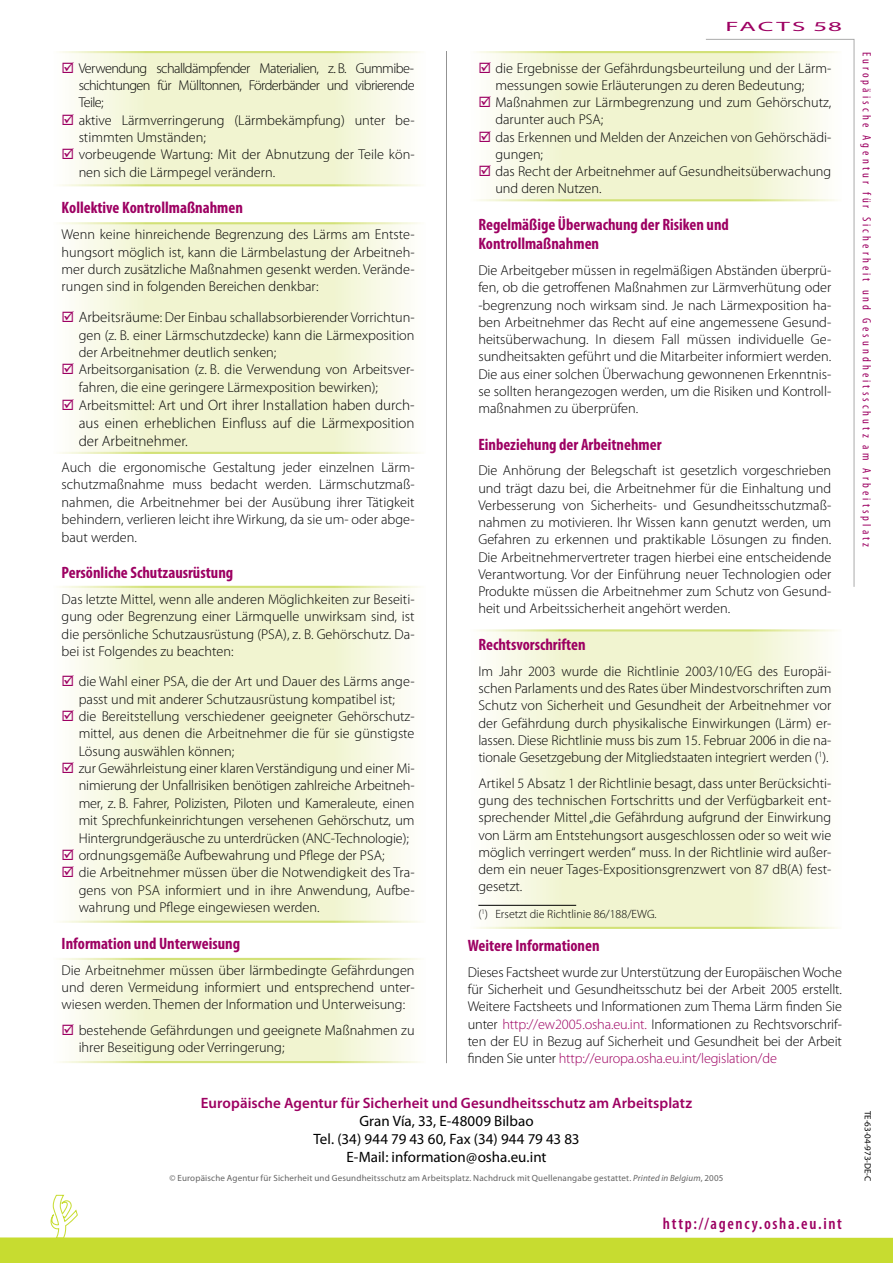
<style>
.page{position:relative;width:893px;height:1263px;background:#fff}
.page>*{position:absolute;margin:0;border:0;box-sizing:border-box;transform-origin:0 0}
.t1{font:700 condensed 16.5px/19.5px "Myriad Pro";color:#9d0062}
.t2{font:600 condensed 16.5px "Myriad Pro";letter-spacing:.1em;color:#9d0062}
.t3{font:300 15px/18.1px "Myriad Pro";color:#000;text-align:justify}
.t4{font:15px/18px "Myriad Pro";color:#000;text-align:center}
.t5{font:600 15px "Myriad Pro";letter-spacing:.005em;color:#9d0062}
.t6{font:300 14.25px/17.2px "Myriad Pro";color:#000;text-align:justify}
.t7{font:13.5px "Myriad Pro";letter-spacing:.06em;color:#9d0062;scale:2 1}
.t8{font:condensed 12px "Myriad Pro";letter-spacing:.26em;color:#9d0062}
.t9{font:300 12px "Myriad Pro";color:#000}
.t10{font:9px "Myriad Pro";letter-spacing:.02em;color:#636363}
.t11{font:9px "Myriad Pro";color:#000}
.s1{font-size:15px}
.s2{font-size:14.25px}
.s3{color:#9d0062}
.s4{font-style:italic}
</style>
<div class="page">
<svg style="left:478px;top:631px;width:356px;height:296px;background:#f3f6d9"></svg>
<svg style="left:65px;top:588px;width:350px;height:333px;background:#f3f6d9"></svg>
<svg style="left:65px;top:224px;width:350px;height:228px;background:#f3f6d9"></svg>
<svg style="left:68px;top:53px;width:345px;height:131px;background:#f3f6d8"></svg>
<svg style="left:74px;top:960px;width:333px;height:101px;background:#f3f5d8"></svg>
<svg style="left:484px;top:53px;width:221px;height:146px;background:#f2f5d6"></svg>
<svg style="left:705px;top:39px;width:150px;height:548px"></svg>
<hr style="left:446px;top:51px;width:1px;height:1012px;background:#939393">
<svg style="left:0;top:1194px;width:893px;height:69px"></svg>
<hr style="left:478px;top:905px;width:98px;height:1px;background:#000">
<svg style="left:68px;top:62px;width:6px;height:11px"></svg>
<svg style="left:68px;top:114px;width:6px;height:11px"></svg>
<svg style="left:68px;top:148px;width:6px;height:11px"></svg>
<svg style="left:65px;top:311px;width:9px;height:11px"></svg>
<svg style="left:65px;top:363px;width:9px;height:11px"></svg>
<svg style="left:65px;top:399px;width:9px;height:11px"></svg>
<svg style="left:65px;top:675px;width:9px;height:11px"></svg>
<svg style="left:65px;top:710px;width:9px;height:11px"></svg>
<svg style="left:65px;top:762px;width:9px;height:11px"></svg>
<svg style="left:65px;top:849px;width:9px;height:11px"></svg>
<svg style="left:65px;top:866px;width:9px;height:11px"></svg>
<svg style="left:484px;top:62px;width:7px;height:11px"></svg>
<svg style="left:484px;top:96px;width:7px;height:11px"></svg>
<svg style="left:484px;top:131px;width:7px;height:11px"></svg>
<svg style="left:484px;top:165px;width:7px;height:11px"></svg>
<p class="t6" style="left:79px;top:59px;width:337px;text-align:left">Verwendung schalldämpfender Materialien, z. B. Gummibe&shy;schichtungen für Mülltonnen, Förderbänder und vibrierende Teile;<br>aktive Lärmverringerung (Lärmbekämpfung) unter be&shy;stimmten Umständen;<br>vorbeugende Wartung: Mit der Abnutzung der Teile kön&shy;nen sich die Lärmpegel verändern.</p>
<p class="t1" style="left:62px;top:198px;width:183px">Kollektive Kontrollmaßnahmen</p>
<p class="t6" style="left:62px;top:226px;width:354px">Wenn keine hinreichende Begrenzung des Lärms am Entste&shy;hungsort möglich ist, kann die Lärmbelastung der Arbeitneh&shy;mer durch zusätzliche Maßnahmen gesenkt werden. Verände&shy;rungen sind in folgenden Bereichen denkbar:</p>
<p class="t6" style="left:79px;top:309px;width:337px;text-align:left"><span class="s1">Arbeitsräume</span>: Der Einbau schallabsorbierender Vorrichtun&shy;gen (z. B. einer Lärmschutzdecke) kann die Lärmexposition der Arbeitnehmer deutlich senken;<br>Arbeitsorganisation (z. B. die Verwendung von Arbeitsver&shy;fahren, die eine geringere Lärmexposition bewirken);</p>
<p class="t3" style="left:79px;top:396px;width:337px"><span class="s2">Arbeitsmittel: Ar</span>t und Ort ihrer Installation haben durch&shy;aus einen erheblichen Einfluss auf die Lärmexposition der Arbeitnehmer.</p>
<p class="t6" style="left:62px;top:459px;width:354px">Auch die ergonomische Gestaltung jeder einzelnen Lärm&shy;schutzmaßnahme muss bedacht werden. Lärmschutzmaß&shy;nahmen, die Arbeitnehmer bei der Ausübung ihrer Tätigkeit behindern, verlieren leicht ihre Wirkung, da sie um- oder abge&shy;baut werden.</p>
<p class="t1" style="left:62px;top:563px;width:173px">Persönliche Schutzausrüstung</p>
<p class="t6" style="left:62px;top:591px;width:354px">Das letzte Mittel, wenn alle anderen Möglichkeiten zur Beseiti&shy;gung oder Begrenzung einer Lärmquelle unwirksam sind, ist die persönliche Schutzausrüstung (PSA), z. B. Gehörschutz. Da&shy;bei ist Folgendes zu beachten:</p>
<p class="t6" style="left:79px;top:673px;width:337px;text-align:left">die Wahl einer PSA, die der Art und Dauer des Lärms ange&shy;passt und mit anderer Schutzausrüstung kompatibel ist; die Bereitstellung verschiedener geeigneter Gehörschutz&shy;mittel, aus denen die Arbeitnehmer die für sie günstigste Lösung auswählen können;<br>zur Gewährleistung einer klaren Verständigung und einer Mi&shy;nimierung der Unfallrisiken benötigen zahlreiche Arbeitneh&shy;mer, z. B. Fahrer, Polizisten, Piloten und Kameraleute, einen mit Sprechfunkeinrichtungen versehenen Gehörschutz, um Hintergrundgeräusche zu unterdrücken (ANC-Technologie); ordnungsgemäße Aufbewahrung und Pflege der PSA;<br>die Arbeitnehmer müssen über die Notwendigkeit des Tra&shy;gens von PSA informiert und in ihre Anwendung, Aufbe&shy;wahrung und Pflege eingewiesen werden.</p>
<p class="t1" style="left:62px;top:934px;width:180px">Information und Unterweisung</p>
<p class="t6" style="left:62px;top:961px;width:354px">Die Arbeitnehmer müssen über lärmbedingte Gefährdungen und deren Vermeidung informiert und entsprechend unter&shy;wiesen werden. Themen der Information und Unterweisung:</p>
<p class="t6" style="left:79px;top:1022px;width:337px">bestehende Gefährdungen und geeignete Maßnahmen zu ihrer Beseitigung oder Verringerung;</p>
<p class="t7" style="left:725px;top:19px;width:60px">FACTS 58</p>
<p class="t6" style="left:495px;top:60px;width:337px;text-align:left">die Ergebnisse der Gefährdungsbeurteilung und der Lärm&shy;messungen sowie Erläuterungen zu deren Bedeutung; Maßnahmen zur Lärmbegrenzung und zum Gehörschutz, darunter auch PSA;<br>das Erkennen und Melden der Anzeichen von Gehörschädi&shy;gungen;<br>das Recht der Arbeitnehmer auf Gesundheitsüberwachung und deren Nutzen.</p>
<p class="t1" style="left:478px;top:215px;width:252px">Regelmäßige Überwachung der Risiken und<br>Kontrollmaßnahmen</p>
<p class="t6" style="left:478px;top:262px;width:354px">Die Arbeitgeber müssen in regelmäßigen Abständen überprü&shy;fen, ob die getroffenen Maßnahmen zur Lärmverhütung oder -begrenzung noch wirksam sind. Je nach Lärmexposition ha&shy;ben Arbeitnehmer das Recht auf eine angemessene Gesund&shy;heitsüberwachung. In diesem Fall müssen individuelle Ge&shy;sundheitsakten geführt und die Mitarbeiter informiert werden.<br>Die aus einer solchen Überwachung gewonnenen Erkenntnis&shy;se sollten herangezogen werden, um die Risiken und Kontroll&shy;maßnahmen zu überprüfen.</p>
<p class="t1" style="left:478px;top:435px;width:185px">Einbeziehung der Arbeitnehmer</p>
<p class="t6" style="left:478px;top:462px;width:354px">Die Anhörung der Belegschaft ist gesetzlich vorgeschrieben und trägt dazu bei, die Arbeitnehmer für die Einhaltung und Verbesserung von Sicherheits- und Gesundheitsschutzmaß&shy;nahmen zu motivieren. Ihr Wissen kann genutzt werden, um Gefahren zu erkennen und praktikable Lösungen zu finden.<br>Die Arbeitnehmervertreter tragen hierbei eine entscheidende Verantwortung. Vor der Einführung neuer Technologien oder Produkte müssen die Arbeitnehmer zum Schutz von Gesund&shy;heit und Arbeitssicherheit angehört werden.</p>
<p class="t1" style="left:478px;top:635px;width:109px">Rechtsvorschriften</p>
<p class="t6" style="left:478px;top:663px;width:354px">Im Jahr 2003 wurde die Richtlinie 2003/10/EG des Europäi&shy;schen Parlaments und des Rates über Mindestvorschriften zum Schutz von Sicherheit und Gesundheit der Arbeitnehmer vor der Gefährdung durch physikalische Einwirkungen (Lärm) er&shy;lassen. Diese Richtlinie muss bis zum 15. Februar 2006 in die na&shy;tionale Gesetzgebung der Mitgliedstaaten integriert werden (<sup>1</sup>).</p>
<p class="t6" style="left:478px;top:775px;width:354px">Artikel 5 Absatz 1 der Richtlinie besagt, dass unter Berücksichti&shy;gung des technischen Fortschritts und der Verfügbarkeit ent&shy;sprechender Mittel „die Gefährdung aufgrund der Einwirkung von Lärm am Entstehungsort ausgeschlossen oder so weit wie möglich verringert werden“ muss. In der Richtlinie wird außer&shy;dem ein neuer Tages-Expositionsgrenzwert von 87 dB(A) fest&shy;gesetzt.</p>
<p class="t9" style="left:478px;top:908px;width:180px">(<sup>1</sup>) Ersetzt die Richtlinie 86/188/EWG.</p>
<p class="t1" style="left:468px;top:936px;width:133px">Weitere Informationen</p>
<p class="t6" style="left:468px;top:964px;width:376px">Dieses Factsheet wurde zur Unterstützung der Europäischen Woche für Sicherheit und Gesundheitsschutz bei der Arbeit 2005 erstellt.<br>Weitere Factsheets und Informationen zum Thema Lärm finden Sie unter <span class="s3">http://ew2005.osha.eu.int.</span> Informationen zu Rechtsvorschrif&shy;ten der EU in Bezug auf Sicherheit und Gesundheit bei der Arbeit finden Sie unter <span class="s3">http://europa.osha.eu.int/legislation/de</span></p>
<p class="t5" style="left:201px;top:1094px;width:493px">Europäische Agentur für Sicherheit und Gesundheitsschutz am Arbeitsplatz</p>
<p class="t4" style="left:313px;top:1112px;width:268px">Gran Vía, 33, E-48009 Bilbao<br>Tel. (34) 944 79 43 60, Fax (34) 944 79 43 83<br>E-Mail: information@osha.eu.int</p>
<p class="t10" style="left:170px;top:1173px;width:555px">© Europäische Agentur für Sicherheit und Gesundheitsschutz am Arbeitsplatz. Nachdruck mit Quellenangabe gestattet. <span class="s4">Printed in Belgium</span>, 2005</p>
<p class="t2" style="left:663px;top:1214px;width:181px">http://agency.osha.eu.int</p>
<p class="t8" style="left:873px;top:52px;width:497px;rotate:90deg">Europäische Agentur für Sicherheit und Gesundheitsschutz am Arbeitsplatz</p>
<p class="t11" style="left:873px;top:1110px;width:72px;rotate:90deg">TE-63-04-973-DE-C</p>
</div>
